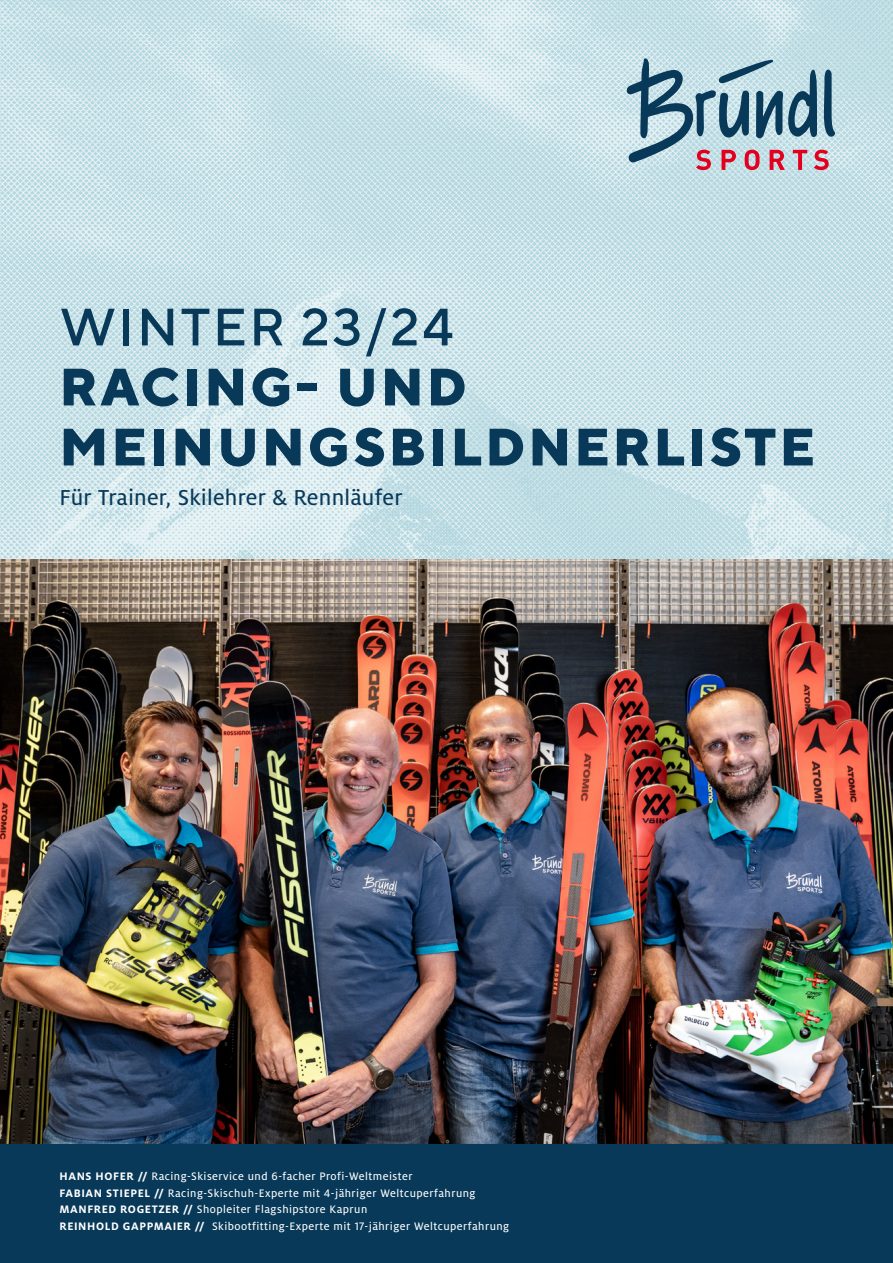
<style>
.page{position:relative;width:893px;height:1263px;background:#fff}
.page>*{position:absolute;margin:0;border:0;box-sizing:border-box;transform-origin:0 0}
.t1{font:800 52.5px/60px "TT Norms";letter-spacing:.06em;color:#083959}
.t2{font:500 52.5px "TT Norms";letter-spacing:.04em;color:#083959}
.t3{font:24px "Milo Pro Text";letter-spacing:.01em;color:#083959}
.t4{font:12px/16.5px "Milo Pro Text";letter-spacing:.04em;color:#fff}
.s1{font-family:"Milo Pro";font-weight:700}
</style>
<div class="page">
<img style="left:0;top:0;width:893px;height:559px">
<img style="left:0;top:559px;width:893px;height:585px">
<svg style="left:627px;top:58px;width:208px;height:112px;background:#96acba"></svg>
<div style="left:0;top:1144px;width:893px;height:119px;background:#083959"></div>
<h1 class="t2" style="left:60px;top:294px;width:396px">WINTER 23/24</h1>
<h1 class="t1" style="left:60px;top:356px;width:757px">RACING- UND<br>MEINUNGSBILDNERLISTE</h1>
<h2 class="t3" style="left:60px;top:484px;width:345px">Für Trainer, Skilehrer &amp; Rennläufer</h2>
<p class="t4" style="left:60px;top:1168px;width:451px"><span class="s1">HANS HOFER //</span> Racing-Skiservice und 6-facher Profi-Weltmeister<br><span class="s1">FABIAN STIEPEL //</span> Racing-Skischuh-Experte mit 4-jähriger Weltcuperfahrung <span class="s1">MANFRED ROGETZER //</span> Shopleiter Flagshipstore Kaprun<br><span class="s1">REINHOLD GAPPMAIER //</span> Skibootfitting-Experte mit 17-jähriger Weltcuperfahrung</p>
</div>
